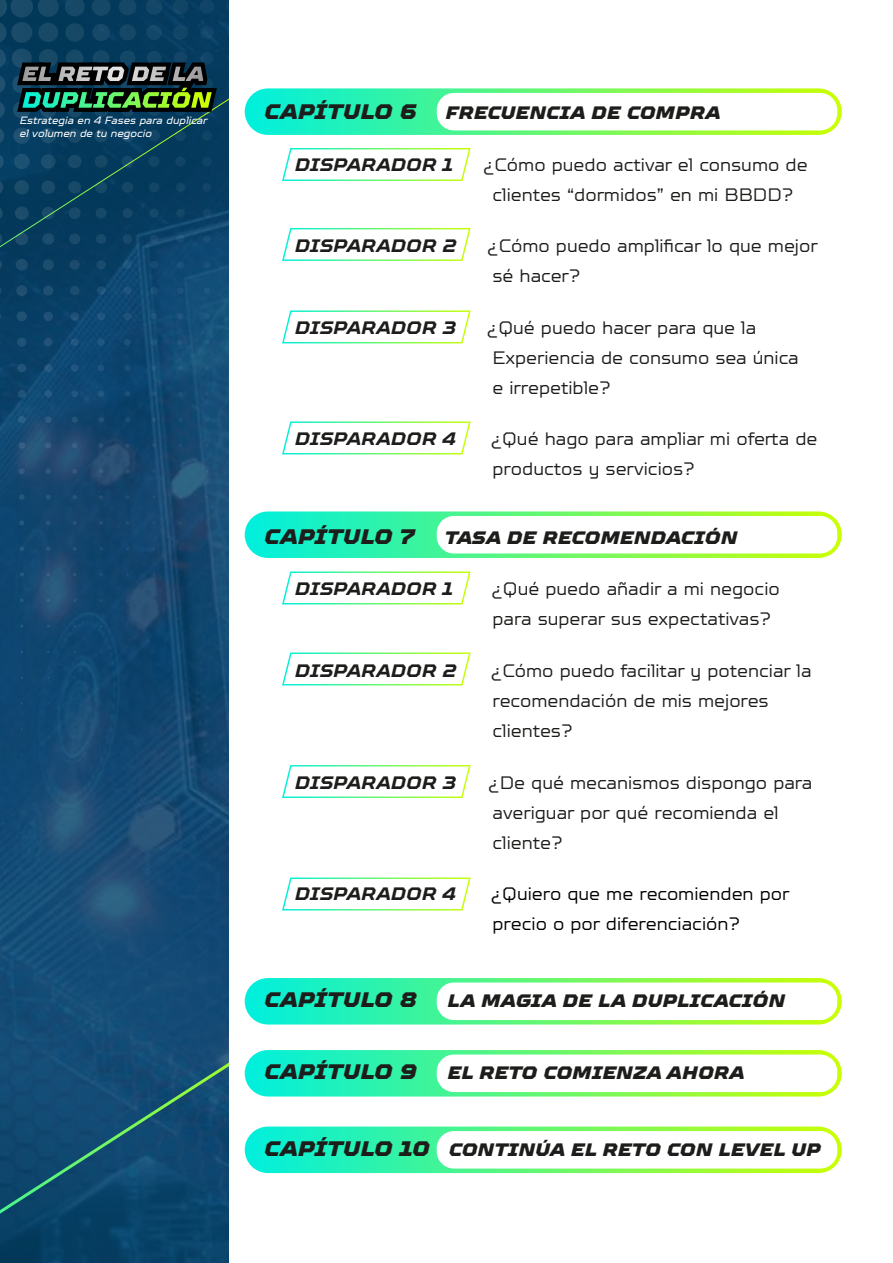
<style>
.page{position:relative;width:893px;height:1263px;background:#fff}
.page>*{position:absolute;margin:0;border:0;box-sizing:border-box;transform-origin:0 0}
.t1{font:italic 900 21px "TT Octosquares";color:#1d1d1b}
.t2{font:300 18px/30px "TT Octosquares";color:#1d1d1b}
.t3{font:italic 900 18px "TT Octosquares";color:#1d1d1b}
.t4{font:italic 700 18px "TT Octosquares";color:#1d1d1b}
.t5{font:300 18px/30px "TT Octosquares";color:#000}
.t6{font:italic 10.5px/12.6px "TT Octosquares";color:#fff}
.s1{font-size:21px}
</style>
<div class="page">
<svg style="left:245px;top:511px;width:597px;height:47px;background:#47f49d"></svg>
<div style="left:245px;top:978px;width:597px;height:46px;background:linear-gradient(to right,#00efdd,#cdff07);border-radius:23px"></div>
<div style="left:245px;top:1050px;width:597px;height:46px;background:linear-gradient(to right,#00efdd,#cdff08);border-radius:23px"></div>
<svg style="left:245px;top:1126px;width:597px;height:47px;background:#48f49d"></svg>
<svg style="left:245px;top:88px;width:597px;height:47px;background:#47f49d"></svg>
<div style="left:437px;top:93px;width:400px;height:37px;background:#fff;border-radius:17px"></div>
<div style="left:437px;top:516px;width:400px;height:37px;background:#fff;border-radius:17px"></div>
<div style="left:437px;top:982px;width:400px;height:38px;background:#fff;border-radius:17px"></div>
<div style="left:437px;top:1054px;width:400px;height:38px;background:#fff;border-radius:17px"></div>
<div style="left:437px;top:1131px;width:400px;height:37px;background:#fff;border-radius:17px"></div>
<img style="left:0;top:1px;width:228px;height:986px">
<svg style="left:0;top:987px;width:228px;height:276px;background:#104a70"></svg>
<svg style="left:0;top:81px;width:228px;height:346px;background:#0c4369"></svg>
<svg style="left:12px;top:57px;width:210px;height:62px;background:#264b42"></svg>
<svg style="left:282px;top:148px;width:189px;height:33px"></svg>
<svg style="left:282px;top:228px;width:189px;height:33px"></svg>
<svg style="left:282px;top:310px;width:189px;height:34px"></svg>
<svg style="left:282px;top:421px;width:189px;height:34px"></svg>
<svg style="left:282px;top:571px;width:189px;height:34px"></svg>
<svg style="left:282px;top:652px;width:189px;height:34px"></svg>
<svg style="left:282px;top:765px;width:189px;height:33px"></svg>
<svg style="left:282px;top:877px;width:189px;height:34px"></svg>
<p class="t6" style="left:20px;top:114px;width:189px">Estrategia en 4 Fases para duplicar el volumen de tu negocio</p>
<p class="t1" style="left:264px;top:99px;width:154px">CAPÍTULO 6</p>
<p class="t3" style="left:445px;top:102px;width:277px">FRECUENCIA DE COMPRA</p>
<p class="t4" style="left:295px;top:153px;width:160px">DISPARADOR 1</p>
<p class="t2" style="left:483px;top:149px;width:326px;text-align:center">¿Cómo puedo activar el consumo de clientes “dormidos” en mi BBDD?</p>
<p class="t4" style="left:295px;top:235px;width:163px">DISPARADOR 2</p>
<p class="t2" style="left:492px;top:231px;width:327px;text-indent:-6px">¿Cómo puedo amplificar lo que mejor sé hacer?</p>
<p class="t4" style="left:295px;top:317px;width:163px">DISPARADOR 3</p>
<p class="t2" style="left:492px;top:312px;width:308px;text-indent:-6px">¿Qué puedo hacer para que la<br>Experiencia de consumo sea única e irrepetible?</p>
<p class="t4" style="left:295px;top:428px;width:163px">DISPARADOR 4</p>
<p class="t2" style="left:490px;top:424px;width:329px">¿Qué hago para ampliar mi oferta de productos y servicios?</p>
<p class="t1" style="left:264px;top:524px;width:151px">CAPÍTULO 7</p>
<p class="t3" style="left:445px;top:526px;width:294px">TASA DE RECOMENDACIÓN</p>
<p class="t4" style="left:295px;top:578px;width:160px">DISPARADOR 1</p>
<p class="t2" style="left:491px;top:574px;width:290px">¿Qué puedo añadir a mi negocio para superar sus expectativas?</p>
<p class="t4" style="left:295px;top:660px;width:163px">DISPARADOR 2</p>
<p class="t2" style="left:491px;top:656px;width:322px">¿Cómo puedo facilitar y potenciar la recomendación de mis mejores clientes?</p>
<p class="t4" style="left:295px;top:771px;width:163px">DISPARADOR 3</p>
<p class="t2" style="left:488px;top:767px;width:326px">¿De qué mecanismos dispongo para averiguar por qué recomienda el cliente?</p>
<p class="t4" style="left:295px;top:883px;width:163px">DISPARADOR 4</p>
<p class="t5" style="left:490px;top:879px;width:300px">¿Quiero que me recomienden por precio o por diferenciación?</p>
<p class="t1" style="left:264px;top:987px;width:154px">CAPÍTULO 8</p>
<p class="t3" style="left:448px;top:990px;width:339px">LA MAGIA DE LA DUPLICACIÓN</p>
<p class="t1" style="left:264px;top:1059px;width:154px">CAPÍTULO 9</p>
<p class="t3" style="left:447px;top:1062px;width:299px">EL RETO COMIENZA AHORA</p>
<p class="t3" style="left:264px;top:1138px;width:558px"><span class="s1">CAPÍTULO 10</span> CONTINÚA EL RETO CON LEVEL UP</p>
</div>
